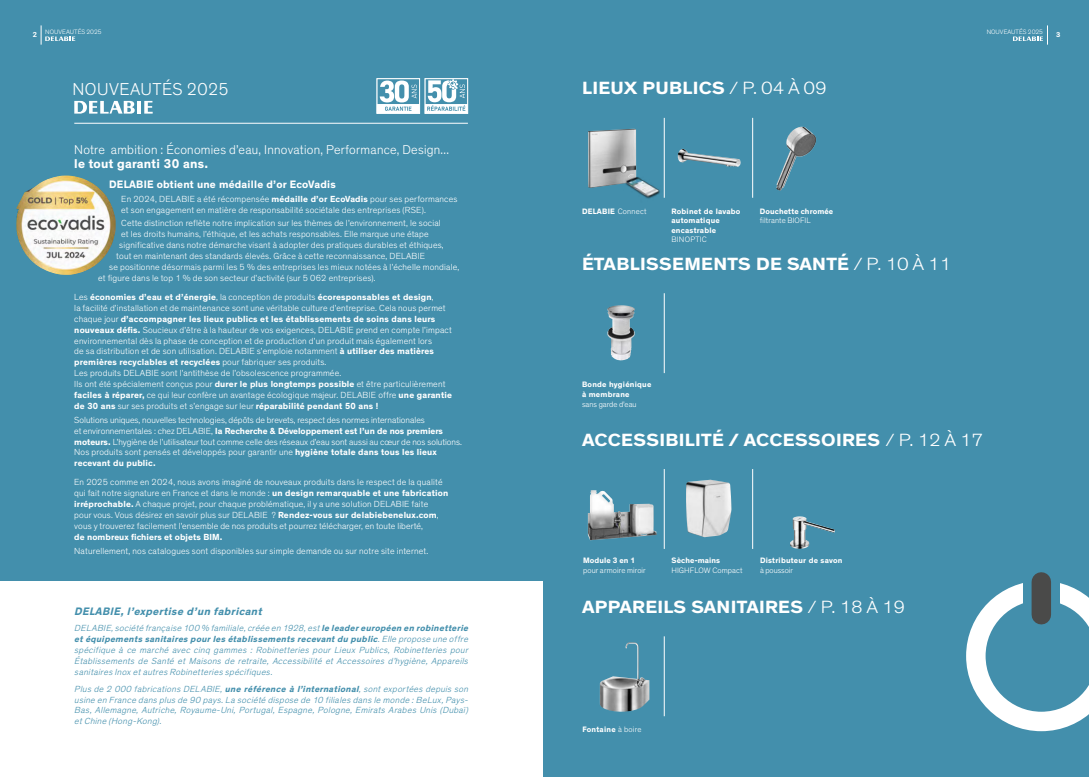
<style>
.page{position:relative;width:1089px;height:777px;background:#fff}
.page>*{position:absolute;margin:0;border:0;box-sizing:border-box;transform-origin:0 0}
.t1{font:700 18px "Theinhardt";letter-spacing:.015em;color:#fff;scale:1.1 1}
.t2{font:300 17.5px "Theinhardt";letter-spacing:.03em;color:#fff}
.t3{font:300 13px "Theinhardt";letter-spacing:.02em;color:#fff}
.t4{font:700 13px "Theinhardt";letter-spacing:.02em;color:#fff}
.t5{font:700 11px "Theinhardt";letter-spacing:.02em;color:#fff}
.t6{font:italic 700 11px "Theinhardt";color:#438fac}
.t7{font:300 9px/10.9px "Theinhardt";letter-spacing:.02em;color:#fff}
.t8{font:italic 300 9px/10.9px "Theinhardt";color:#438fac;text-align:justify}
.t9{font:300 9px/10.9px "Theinhardt";color:#fff}
.t10{font:700 9px "Theinhardt";letter-spacing:.01em;color:#fff}
.t11{font:700 8px/9.6px "Theinhardt";letter-spacing:.03em;color:#fff}
.t12{font:300 8px "Theinhardt";letter-spacing:.01em;color:#fff}
.t13{font:700 8px "Theinhardt";letter-spacing:.01em;color:#fff}
.t14{font:300 8px "Theinhardt";letter-spacing:.03em;color:#fff}
.t15{font:700 7px "Roboto";color:#fff;scale:1.04 1}
.t16{font:300 6.5px "Theinhardt";letter-spacing:.01em;color:#fff}
.s1{font-weight:700}
.s2{font-weight:300}
</style>
<div class="page">
<div style="left:0;top:0;width:544px;height:580px;background:#438fac"></div>
<svg style="left:378px;top:80px;width:40px;height:32px"></svg>
<div style="left:376px;top:78px;width:44px;height:36px;border:1px solid #fff"></div>
<svg style="left:427px;top:80px;width:39px;height:32px"></svg>
<div style="left:425px;top:78px;width:43px;height:36px;border:1px solid #fff"></div>
<div style="left:544px;top:0;width:544px;height:777px;background:#438fac"></div>
<img style="left:588px;top:129px;width:48px;height:59px">
<img style="left:776px;top:127px;width:40px;height:63px">
<img style="left:607px;top:305px;width:28px;height:55px">
<img style="left:686px;top:480px;width:45px;height:57px">
<img style="left:599px;top:642px;width:50px;height:70px">
<hr style="left:664px;top:118px;width:1px;height:80px;background:#fff">
<hr style="left:664px;top:293px;width:1px;height:80px;background:#fff">
<hr style="left:664px;top:469px;width:1px;height:80px;background:#fff">
<hr style="left:664px;top:636px;width:1px;height:80px;background:#fff">
<img style="left:588px;top:490px;width:69px;height:50px">
<svg style="left:1013px;top:25px;width:35px;height:20px"></svg>
<svg style="left:41px;top:25px;width:34px;height:20px"></svg>
<svg style="left:966px;top:583px;width:122px;height:148px"></svg>
<svg style="left:1022px;top:572px;width:37px;height:42px"></svg>
<div style="left:1031px;top:582px;width:20px;height:32px;background:#4a4a49"></div>
<svg style="left:74px;top:101px;width:61px;height:13px"></svg>
<hr style="left:137px;top:101px;width:4px;height:13px;background:#fff">
<svg style="left:144px;top:101px;width:9px;height:13px"></svg>
<hr style="left:74px;top:123px;width:394px;height:1px;background:#fff">
<img style="left:677px;top:149px;width:63px;height:18px">
<img style="left:790px;top:516px;width:45px;height:33px">
<hr style="left:752px;top:469px;width:1px;height:80px;background:#fff">
<hr style="left:752px;top:118px;width:1px;height:80px;background:#fff">
<img style="left:611px;top:166px;width:54px;height:33px">
<img style="left:16px;top:176px;width:100px;height:99px">
<p class="t16" style="left:45px;top:28px;width:58px">NOUVEAUTÉS 2025</p>
<p class="t16" style="left:986px;top:28px;width:58px">NOUVEAUTÉS 2025</p>
<p class="t15" style="left:28px;top:32px;width:10px">02</p>
<p class="t15" style="left:1056px;top:32px;width:6px">3</p>
<h2 class="t2" style="left:72px;top:79px;width:158px">NOUVEAUTÉS 2025</h2>
<h3 class="t3" style="left:74px;top:143px;width:376px">Notre ambition : Économies d’eau, Innovation, Performance, Design...</h3>
<h3 class="t4" style="left:74px;top:156px;width:135px">le tout garanti 30 ans.</h3>
<p class="t5" style="left:109px;top:178px;width:228px">DELABIE obtient une médaille d’or EcoVadis</p>
<p class="t7" style="left:121px;top:193px;width:337px">En 2024, DELABIE a été récompensée <span class="s1">médaille d’or EcoVadis</span> pour ses performances et son engagement en matière de responsabilité sociétale des entreprises (RSE).</p>
<p class="t7" style="left:121px;top:218px;width:321px">Cette distinction reflète notre implication sur les thèmes de l’environnement, le social</p>
<p class="t7" style="left:121px;top:229px;width:309px">et les droits humains, l’éthique, et les achats responsables. Elle marque une étape</p>
<p class="t7" style="left:119px;top:240px;width:326px">significative dans notre démarche visant à adopter des pratiques durables et éthiques,</p>
<p class="t7" style="left:116px;top:250px;width:310px">tout en maintenant des standards élevés. Grâce à cette reconnaissance, DELABIE</p>
<p class="t7" style="left:109px;top:261px;width:351px">se positionne désormais parmi les 5 % des entreprises les mieux notées à l’échelle mondiale,</p>
<p class="t7" style="left:98px;top:272px;width:279px">et figure dans le top 1 % de son secteur d’activité (sur 5 062 entreprises).</p>
<p class="t7" style="left:74px;top:291px;width:379px">Les <span class="s1">économies d’eau et d’énergie</span>, la conception de produits <span class="s1">écoresponsables et design</span>,<br>la facilité d’installation et de maintenance sont une véritable culture d’entreprise. Cela nous permet chaque jour <span class="s1">d’accompagner les lieux publics et les établissements de soins dans leurs nouveaux défis.</span> Soucieux d’être à la hauteur de vos exigences, DELABIE prend en compte l’impact environnemental dès la phase de conception et de production d’un produit mais également lors<br>de sa distribution et de son utilisation. DELABIE s’emploie notamment <span class="s1">à utiliser des matières premières recyclables et recyclées</span> pour fabriquer ses produits.<br>Les produits DELABIE sont l’antithèse de l’obsolescence programmée.<br>Ils ont été spécialement conçus pour <span class="s1">durer le plus longtemps possible</span> et être particulièrement <span class="s1">faciles à réparer,</span> ce qui leur confère un avantage écologique majeur. DELABIE offre <span class="s1">une garantie de 30 ans</span> sur ses produits et s’engage sur leur <span class="s1">réparabilité pendant 50 ans !</span></p>
<p class="t9" style="left:74px;top:414px;width:389px">Solutions uniques, nouvelles technologies, dépôts de brevets, respect des normes internationales<br>et environnementales : chez DELABIE, <span class="s1">la Recherche &amp; Développement est l’un de nos premiers moteurs.</span> L’hygiène de l’utilisateur tout comme celle des réseaux d’eau sont aussi au cœur de nos solutions.<br>Nos produits sont pensés et développés pour garantir une <span class="s1">hygiène totale dans tous les lieux recevant du public.</span></p>
<p class="t7" style="left:74px;top:477px;width:375px">En 2025 comme en 2024, nous avons imaginé de nouveaux produits dans le respect de la qualité qui fait notre signature en France et dans le monde : <span class="s1">un design remarquable et une fabrication irréprochable.</span> A chaque projet, pour chaque problématique, il y a une solution DELABIE faite<br>pour vous. Vous désirez en savoir plus sur DELABIE ? <span class="s1">Rendez-vous sur delabiebenelux.com</span>, vous y trouverez facilement l’ensemble de nos produits et pourrez télécharger, en toute liberté,</p>
<p class="t10" style="left:74px;top:531px;width:149px">de nombreux fichiers et objets BIM.</p>
<p class="t7" style="left:74px;top:545px;width:355px">Naturellement, nos catalogues sont disponibles sur simple demande ou sur notre site internet.</p>
<p class="t6" style="left:74px;top:605px;width:192px">DELABIE,l’expertise d’un fabricant</p>
<p class="t8" style="left:74px;top:623px;width:397px">DELABIE,société française 100 % familiale,créée en 1928,est<span class="s1">le leadereuropéen en robinetterie etéquipements sanitaires pourles établissements recevantdu public</span>.Elle propose une offre spécifique à ce marché avec cinq gammes : Robinetteries pour Lieux Publics, Robinetteries pour Établissements de Santé et Maisons de retraite, Accessibilité et Accessoires d’hygiène, Appareils sanitaires Inox etautres Robinetteries spécifiques.</p>
<p class="t8" style="left:74px;top:683px;width:397px">Plus de 2 000 fabrications DELABIE, <span class="s1">une référence à l’international</span>, sont exportées depuis son usine en France dans plus de 90 pays.La société dispose de 10 filiales dans le monde :BeLux,Pays-Bas, Allemagne, Autriche, Royaume-Uni, Portugal, Espagne, Pologne, Emirats Arabes Unis (Dubaï) etChine (Hong-Kong).</p>
<h1 class="t1" style="left:582px;top:77px;width:224px">LIEUX PUBLICS <span class="s2">/ P. 04 À 09</span></h1>
<p class="t11" style="left:582px;top:206px;width:66px">DELABIE <span class="s2">Connect</span></p>
<p class="t11" style="left:671px;top:206px;width:71px">Robinet de lavabo automatique encastrable</p>
<p class="t14" style="left:671px;top:235px;width:37px">BINOPTIC</p>
<p class="t11" style="left:760px;top:206px;width:75px">Douchette chromée</p>
<p class="t12" style="left:760px;top:216px;width:52px">filtrante BIOFIL</p>
<h1 class="t1" style="left:582px;top:254px;width:337px">ÉTABLISSEMENTS DE SANTÉ <span class="s2">/ P. 10 À 11</span></h1>
<p class="t11" style="left:582px;top:380px;width:71px">Bonde hygiénique à membrane</p>
<p class="t12" style="left:582px;top:399px;width:56px">sans garde d’eau</p>
<h1 class="t1" style="left:582px;top:430px;width:366px">ACCESSIBILITÉ / ACCESSOIRES <span class="s2">/ P. 12 À 17</span></h1>
<p class="t13" style="left:583px;top:556px;width:54px">Module 3 en 1</p>
<p class="t12" style="left:583px;top:565px;width:64px">pour armoire miroir</p>
<p class="t11" style="left:671px;top:555px;width:50px">Sèche-mains</p>
<p class="t12" style="left:671px;top:565px;width:73px">HIGHFLOW Compact</p>
<p class="t11" style="left:760px;top:555px;width:84px">Distributeur de savon</p>
<p class="t12" style="left:760px;top:565px;width:35px">à poussoir</p>
<h1 class="t1" style="left:582px;top:596px;width:295px">APPAREILS SANITAIRES <span class="s2">/ P. 18 À 19</span></h1>
<p class="t11" style="left:582px;top:724px;width:60px">Fontaine <span class="s2">à boire</span></p>
</div>
